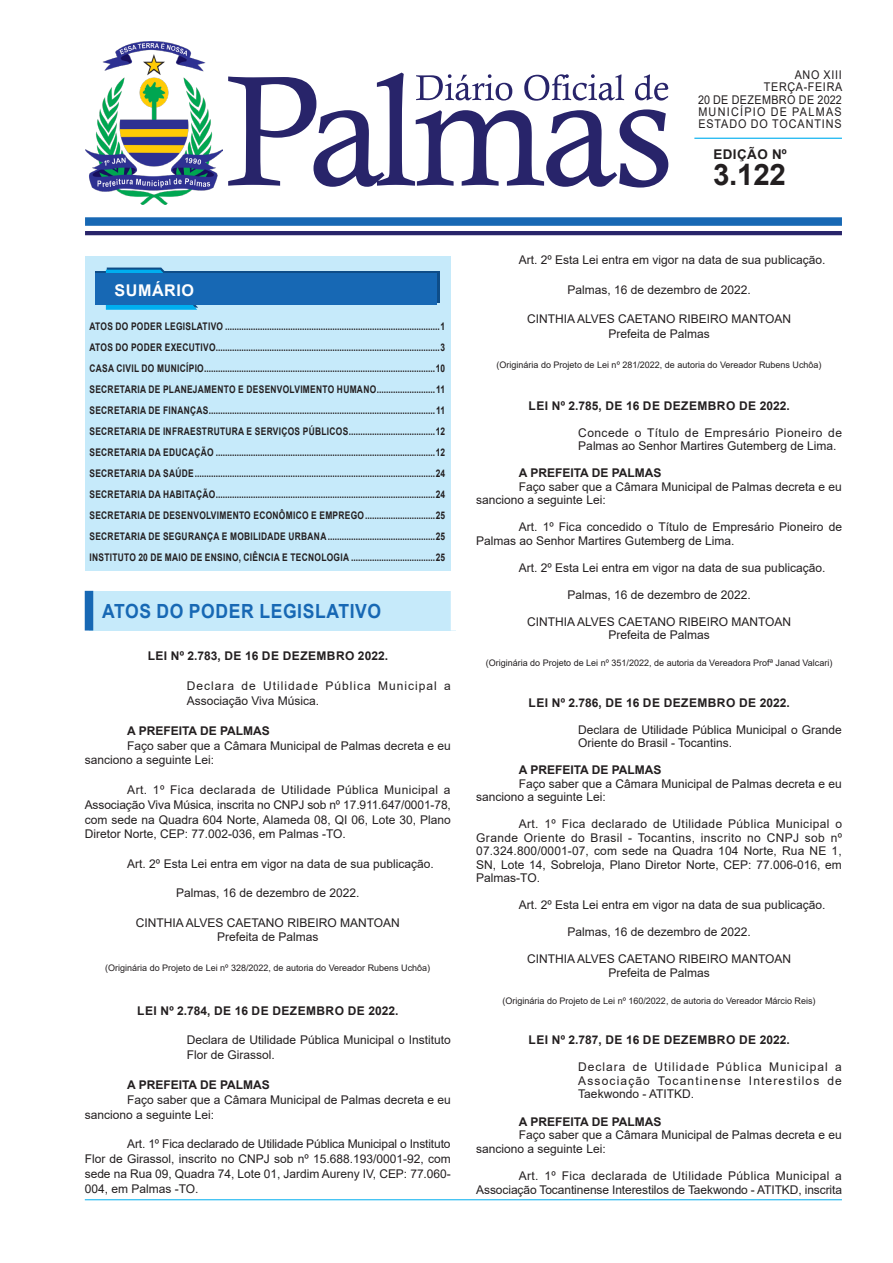
<style>
.page{position:relative;width:893px;height:1263px;background:#fff}
.page>*{position:absolute;margin:0;border:0;box-sizing:border-box;transform-origin:0 0}
.t1{font:700 29.55px "Arial";color:#231f20}
.CHANCELA{font:700 19.5px "Arial";letter-spacing:.035em;color:#1768b4;scale:.9 1}
.t2{font:700 16.2px "Arial";letter-spacing:.035em;color:#fff}
.t3{font:700 13.35px "Arial";letter-spacing:.035em;color:#231f20}
.TEXTO{font:12px/14.9px "Arial";color:#231f20}
.ASSINATURA{font:12px "Arial";color:#231f20}
.EMENTA{font:12px/13.5px "Arial";color:#231f20}
.TITULO{font:700 12px "Arial";letter-spacing:.035em;color:#231f20}
.TEXTO-2{font:700 12px "Arial";color:#231f20}
.EMENTA-2{font:12px/14.9px "Arial";letter-spacing:.085em;color:#231f20}
.TEXTO-3{font:12px "Arial";letter-spacing:.035em;color:#231f20;scale:.9 1}
.TEXTO-4{font:12px "Arial";letter-spacing:.12em;color:#231f20;scale:.9 1}
.TEXTO-5{font:12px "Arial";letter-spacing:.085em;color:#231f20;scale:.9 1}
.TEXTO-6{font:12px "Arial";letter-spacing:.065em;color:#231f20;scale:.9 1}
.TEXTO-7{font:12px "Arial";color:#231f20;scale:.9 1}
.t4{font:700 10.5px "Arial";letter-spacing:.035em;color:#231f20;scale:.8 1}
.ASSINATURA-2{font:9px "Arial";color:#231f20}
</style>
<div class="page">
<div style="left:85px;top:256px;width:366px;height:314px;background:#c6eafa"></div>
<div style="left:85px;top:217px;width:757px;height:9px;background:#1768b4"></div>
<hr style="left:85px;top:231px;width:757px;height:4px;background:#28246a">
<hr style="left:694px;top:138px;width:148px;height:1px;background:#00aeef">
<svg style="left:228px;top:73px;width:440px;height:115px"></svg>
<svg style="left:96px;top:272px;width:344px;height:31px"></svg>
<svg style="left:106px;top:268px;width:92px;height:42px"></svg>
<div style="left:96px;top:274px;width:341px;height:31px;background:#1768b4"></div>
<img style="left:85px;top:41px;width:138px;height:164px">
<hr style="left:85px;top:1199px;width:757px;height:1px;background:#00aeef">
<div style="left:89px;top:591px;width:366px;height:39px;background:#c6eafa"></div>
<div style="left:85px;top:591px;width:8px;height:39px;background:#1768b4"></div>
<div style="left:451px;top:591px;width:8px;height:39px;background:#fff"></div>
<p class="TEXTO-7" style="left:795px;top:67px;width:54px">ANO XIII</p>
<p class="TEXTO-6" style="left:764px;top:79px;width:89px">TERÇA-FEIRA</p>
<p class="TEXTO-3" style="left:698px;top:91px;width:161px">20 DE DEZEMBRO DE 2022</p>
<p class="TEXTO-4" style="left:698px;top:104px;width:161px">MUNICÍPIO DE PALMAS</p>
<p class="TEXTO-5" style="left:698px;top:116px;width:161px">ESTADO DO TOCANTINS</p>
<p class="t1" style="left:713px;top:154px;width:74px">3.122</p>
<p class="t3" style="left:713px;top:145px;width:75px">EDIÇÃO Nº</p>
<p class="t2" style="left:114px;top:279px;width:81px">SUMÁRIO</p>
<p class="t4" style="left:89px;top:319px;width:446px">ATOS DO PODER LEGISLATIVO ............................................................................................1</p>
<p class="t4" style="left:89px;top:340px;width:446px">ATOS DO PODER EXECUTIVO................................................................................................3</p>
<p class="t4" style="left:89px;top:361px;width:446px">CASA CIVIL DO MUNICÍPIO...................................................................................................10</p>
<p class="t4" style="left:89px;top:382px;width:446px">SECRETARIA DE PLANEJAMENTO E DESENVOLVIMENTO HUMANO.........................11</p>
<p class="t4" style="left:89px;top:403px;width:446px">SECRETARIA DE FINANÇAS.................................................................................................11</p>
<p class="t4" style="left:89px;top:424px;width:446px">SECRETARIA DE INFRAESTRUTURA E SERVIÇOS PÚBLICOS.....................................12</p>
<p class="t4" style="left:89px;top:445px;width:446px">SECRETARIA DA EDUCAÇÃO ..............................................................................................12</p>
<p class="t4" style="left:89px;top:466px;width:446px">SECRETARIA DA SAÚDE.......................................................................................................24</p>
<p class="t4" style="left:89px;top:487px;width:446px">SECRETARIA DA HABITAÇÃO..............................................................................................24</p>
<p class="t4" style="left:89px;top:508px;width:446px">SECRETARIA DE DESENVOLVIMENTO ECONÔMICO E EMPREGO..............................25</p>
<p class="t4" style="left:89px;top:529px;width:446px">SECRETARIA DE SEGURANÇA E MOBILIDADE URBANA ..............................................25</p>
<p class="t4" style="left:89px;top:550px;width:446px">INSTITUTO 20 DE MAIO DE ENSINO, CIÊNCIA E TECNOLOGIA ....................................25</p>
<p class="CHANCELA" style="left:102px;top:597px;width:312px">ATOS DO PODER LEGISLATIVO</p>
<p class="TITULO" style="left:148px;top:648px;width:242px">LEI Nº 2.783, DE 16 DE DEZEMBRO 2022.</p>
<p class="EMENTA-2" style="left:187px;top:678px;width:266px">Declara de Utilidade Pública Municipal a<br>Associação Viva Música.</p>
<p class="TEXTO-2" style="left:127px;top:722px;width:144px">A PREFEITA DE PALMAS</p>
<p class="TEXTO" style="left:85px;top:738px;width:367px;text-indent:43px">Faço saber que a Câmara Municipal de Palmas decreta e eu sanciono a seguinte Lei:</p>
<p class="TEXTO" style="left:85px;top:782px;width:368px;text-align:justify;text-indent:43px">Art. 1º Fica declarada de Utilidade Pública Municipal a Associação Viva Música, inscrita no CNPJ sob nº 17.911.647/0001-78, com sede na Quadra 604 Norte, Alameda 08, QI 06, Lote 30, Plano Diretor Norte, CEP: 77.002-036, em Palmas -TO.</p>
<p class="TEXTO" style="left:127px;top:856px;width:308px">Art. 2º Esta Lei entra em vigor na data de sua publicação.</p>
<p class="ASSINATURA" style="left:176px;top:885px;width:185px">Palmas, 16 de dezembro de 2022.</p>
<p class="ASSINATURA" style="left:136px;top:914px;width:266px">CINTHIA ALVES CAETANO RIBEIRO MANTOAN</p>
<p class="ASSINATURA" style="left:217px;top:929px;width:103px">Prefeita de Palmas</p>
<p class="ASSINATURA-2" style="left:105px;top:961px;width:326px">(Originária do Projeto de Lei nº 328/2022, de autoria do Vereador Rubens Uchôa)</p>
<p class="TITULO" style="left:137px;top:1002px;width:263px">LEI Nº 2.784, DE 16 DE DEZEMBRO DE 2022.</p>
<p class="EMENTA" style="left:187px;top:1033px;width:265px;line-height:14.9px">Declara de Utilidade Pública Municipal o Instituto<br>Flor de Girassol.</p>
<p class="TEXTO-2" style="left:127px;top:1076px;width:144px">A PREFEITA DE PALMAS</p>
<p class="TEXTO" style="left:85px;top:1092px;width:367px;text-indent:43px">Faço saber que a Câmara Municipal de Palmas decreta e eu sanciono a seguinte Lei:</p>
<p class="TEXTO" style="left:85px;top:1137px;width:368px;text-align:justify;text-indent:43px">Art. 1º Fica declarado de Utilidade Pública Municipal o Instituto Flor de Girassol, inscrito no CNPJ sob nº 15.688.193/0001-92, com sede na Rua 09, Quadra 74, Lote 01, Jardim Aureny IV, CEP: 77.060- 004, em Palmas -TO.</p>
<p class="TEXTO" style="left:519px;top:252px;width:308px">Art. 2º Esta Lei entra em vigor na data de sua publicação.</p>
<p class="ASSINATURA" style="left:567px;top:281px;width:185px">Palmas, 16 de dezembro de 2022.</p>
<p class="ASSINATURA" style="left:527px;top:311px;width:266px">CINTHIA ALVES CAETANO RIBEIRO MANTOAN</p>
<p class="ASSINATURA" style="left:608px;top:326px;width:103px">Prefeita de Palmas</p>
<p class="ASSINATURA-2" style="left:497px;top:358px;width:326px">(Originária do Projeto de Lei nº 281/2022, de autoria do Vereador Rubens Uchôa)</p>
<p class="TITULO" style="left:529px;top:397px;width:263px">LEI Nº 2.785, DE 16 DE DEZEMBRO DE 2022.</p>
<p class="EMENTA" style="left:578px;top:426px;width:265px">Concede o Título de Empresário Pioneiro de<br>Palmas ao Senhor Martires Gutemberg de Lima.</p>
<p class="TEXTO-2" style="left:519px;top:464px;width:144px">A PREFEITA DE PALMAS</p>
<p class="TEXTO" style="left:476px;top:480px;width:367px;line-height:13.5px;text-indent:43px">Faço saber que a Câmara Municipal de Palmas decreta e eu sanciono a seguinte Lei:</p>
<p class="TEXTO" style="left:476px;top:520px;width:367px;line-height:13.5px;text-indent:43px">Art. 1º Fica concedido o Título de Empresário Pioneiro de<br>Palmas ao Senhor Martires Gutemberg de Lima.</p>
<p class="TEXTO" style="left:519px;top:560px;width:308px">Art. 2º Esta Lei entra em vigor na data de sua publicação.</p>
<p class="ASSINATURA" style="left:567px;top:586px;width:185px">Palmas, 16 de dezembro de 2022.</p>
<p class="ASSINATURA" style="left:527px;top:613px;width:266px">CINTHIA ALVES CAETANO RIBEIRO MANTOAN</p>
<p class="ASSINATURA" style="left:608px;top:627px;width:103px">Prefeita de Palmas</p>
<p class="ASSINATURA-2" style="left:486px;top:657px;width:348px">(Originária do Projeto de Lei nº 351/2022, de autoria da Vereadora Profª Janad Valcari)</p>
<p class="TITULO" style="left:529px;top:694px;width:263px">LEI Nº 2.786, DE 16 DE DEZEMBRO DE 2022.</p>
<p class="EMENTA" style="left:578px;top:723px;width:265px">Declara de Utilidade Pública Municipal o Grande<br>Oriente do Brasil - Tocantins.</p>
<p class="TEXTO-2" style="left:519px;top:761px;width:144px">A PREFEITA DE PALMAS</p>
<p class="TEXTO" style="left:476px;top:777px;width:367px;line-height:13.5px;text-indent:43px">Faço saber que a Câmara Municipal de Palmas decreta e eu sanciono a seguinte Lei:</p>
<p class="TEXTO" style="left:476px;top:817px;width:367px;line-height:13.5px;text-align:justify;text-indent:43px">Art. 1º Fica declarado de Utilidade Pública Municipal o Grande Oriente do Brasil - Tocantins, inscrito no CNPJ sob nº 07.324.800/0001-07, com sede na Quadra 104 Norte, Rua NE 1, SN, Lote 14, Sobreloja, Plano Diretor Norte, CEP: 77.006-016, em Palmas-TO.</p>
<p class="TEXTO" style="left:519px;top:897px;width:308px">Art. 2º Esta Lei entra em vigor na data de sua publicação.</p>
<p class="ASSINATURA" style="left:567px;top:924px;width:185px">Palmas, 16 de dezembro de 2022.</p>
<p class="ASSINATURA" style="left:527px;top:951px;width:266px">CINTHIA ALVES CAETANO RIBEIRO MANTOAN</p>
<p class="ASSINATURA" style="left:608px;top:964px;width:103px">Prefeita de Palmas</p>
<p class="ASSINATURA-2" style="left:503px;top:994px;width:314px">(Originária do Projeto de Lei nº 160/2022, de autoria do Vereador Márcio Reis)</p>
<p class="TITULO" style="left:529px;top:1031px;width:263px">LEI Nº 2.787, DE 16 DE DEZEMBRO DE 2022.</p>
<p class="EMENTA" style="left:578px;top:1060px;width:265px;text-align:justify">Declara de Utilidade Pública Municipal a Associação Tocantinense Interestilos de Taekwondo - ATITKD.</p>
<p class="TEXTO-2" style="left:519px;top:1113px;width:144px">A PREFEITA DE PALMAS</p>
<p class="TEXTO" style="left:476px;top:1128px;width:367px;line-height:13.6px;text-indent:43px">Faço saber que a Câmara Municipal de Palmas decreta e eu sanciono a seguinte Lei:</p>
<p class="TEXTO" style="left:476px;top:1169px;width:367px;line-height:13.5px;text-align:right">Art. 1º Fica declarada de Utilidade Pública Municipal a<br>Associação Tocantinense Interestilos de Taekwondo - ATITKD, inscrita</p>
</div>
